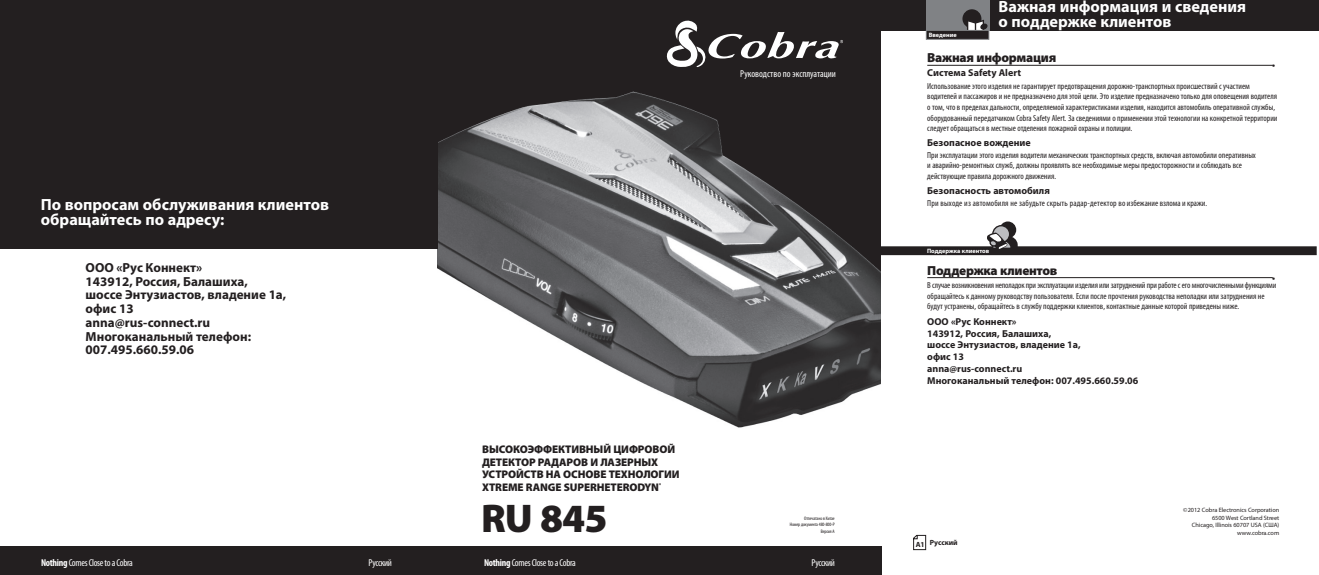
<style>
.page{position:relative;width:1319px;height:575px;background:#fff}
.page>*{position:absolute;margin:0;border:0;box-sizing:border-box;transform-origin:0 0}
.t1{font:900 40.25px "Myriad Pro";color:#231f20}
.t2{font:700 16.25px/15px "Myriad Pro";color:#fff}
.t3{font:700 13.12px/13.8px "Myriad Pro";color:#231f20}
.t4{font:900 13.12px "Myriad Pro";letter-spacing:-.02em;color:#231f20}
.t5{font:900 11.12px/12.5px "Myriad Pro";letter-spacing:-.01em;color:#231f20}
.t6{font:700 10px/11.8px "Myriad Pro";color:#231f20}
.t7{font:condensed 10px "Myriad Pro";letter-spacing:-.03em;color:#fff}
.t8{font:condensed 10px "Myriad Pro";color:#fff}
.t9{font:700 9px "Myriad Pro";color:#231f20}
.t10{font:condensed 8.75px/10.6px "Myriad Pro";color:#231f20}
.t11{font:700 7.5px "Myriad Pro";color:#231f20}
.t12{font:6.25px/7.5px "Myriad Pro";letter-spacing:-.005em;color:#231f20;text-align:right}
.t13{font:700 6.25px "Myriad Pro";color:#fff}
.t14{font:condensed 5px/6.2px "Myriad Pro";letter-spacing:-.01em;color:#231f20;text-align:right}
.s1{font-weight:700}
</style>
<div class="page">
<div style="left:880px;top:0;width:439px;height:31px;background:#231f20"></div>
<div style="left:926px;top:0;width:63px;height:31px;background:#808285"></div>
<div style="left:962px;top:9px;width:19px;height:19px;background:#231f20;border-radius:50%"></div>
<svg style="left:967px;top:20px;width:21px;height:10px"></svg>
<div style="left:926px;top:30px;width:63px;height:9px;background:#231f20"></div>
<div style="left:926px;top:30px;width:63px;height:10px;border:1px solid #808285"></div>
<svg style="left:913px;top:535px;width:14px;height:15px"></svg>
<hr style="left:927px;top:65px;width:345px;height:1px;background:#231f20">
<hr style="left:927px;top:277px;width:345px;height:1px;background:#231f20">
<div style="left:862px;top:247px;width:454px;height:7px;background:#231f20"></div>
<div style="left:862px;top:246px;width:454px;height:9px;border:1px solid #231f20"></div>
<div style="left:999px;top:221px;width:17px;height:17px;background:#231f20;border-radius:50%"></div>
<svg style="left:993px;top:226px;width:16px;height:16px"></svg>
<div style="left:992px;top:225px;width:18px;height:18px;border:1px solid #231f20;border-radius:50%"></div>
<svg style="left:986px;top:232px;width:31px;height:17px"></svg>
<img style="left:438px;top:0;width:442px;height:428px">
<svg style="left:667px;top:19px;width:176px;height:49px"></svg>
<div style="left:438px;top:546px;width:443px;height:29px;background:#231f20"></div>
<div style="left:0;top:546px;width:439px;height:29px;background:#231f20"></div>
<div style="left:0;top:0;width:438px;height:249px;background:#231f20"></div>
<h2 class="t2" style="left:41px;top:196px;width:290px">По вопросам обслуживания клиентов обращайтесь по адресу:</h2>
<h3 class="t3" style="left:86px;top:260px;width:202px">ООО «Рус Коннект»<br>143912, Россия, Балашиха, шоссе Энтузиастов, владение 1a, офис 13<br>anna@rus-connect.ru<br>Многоканальный телефон:<br>007.495.660.59.06</h3>
<p class="t7" style="left:41px;top:557px;width:93px"><span class="s1">Nothing</span> Comes Close to a Cobra</p>
<p class="t7" style="left:368px;top:557px;width:25px">Русский</p>
<p class="t8" style="left:740px;top:68px;width:97px">Руководство по эксплуатации</p>
<p class="t5" style="left:482px;top:442px;width:199px">ВЫСОКОЭФФЕКТИВНЫЙ ЦИФРОВОЙ<br>ДЕТЕКТОР РАДАРОВ И ЛАЗЕРНЫХ<br>УСТРОЙСТВ НА ОСНОВЕ ТЕХНОЛОГИИ<br>XTREME RANGE SUPERHETERODYN<sup>®</sup></p>
<h1 class="t1" style="left:481px;top:491px;width:128px">RU 845</h1>
<p class="t14" style="left:790px;top:515px;width:46px">Отпечатано в Китае<br>Номер документа 480-800-P<br>Версия A</p>
<p class="t7" style="left:484px;top:557px;width:93px"><span class="s1">Nothing</span> Comes Close to a Cobra</p>
<p class="t7" style="left:811px;top:557px;width:25px">Русский</p>
<p class="t13" style="left:928px;top:31px;width:30px">Введение</p>
<h2 class="t2" style="left:998px;top:-1px;width:249px">Важная информация и сведения о поддержке клиентов</h2>
<h3 class="t4" style="left:927px;top:49px;width:131px">Важная информация</h3>
<p class="t9" style="left:1272px;top:59px;width:5px">•</p>
<p class="t6" style="left:927px;top:67px;width:95px">Система Safety Alert</p>
<p class="t10" style="left:927px;top:80px;width:352px">Использование этого изделия не гарантирует предотвращения дорожно-транспортных происшествий с участием водителей и пассажиров и не предназначено для этой цели. Это изделие предназначено только для оповещения водителя о том, что в пределах дальности, определяемой характеристиками изделия, находится автомобиль оперативной службы, оборудованный передатчиком Cobra Safety Alert. За сведениями о применении этой технологии на конкретной территории следует обращаться в местные отделения пожарной охраны и полиции.</p>
<p class="t6" style="left:927px;top:136px;width:105px">Безопасное вождение</p>
<p class="t10" style="left:927px;top:149px;width:330px">При эксплуатации этого изделия водители механических транспортных средств, включая автомобили оперативных и аварийно-ремонтных служб, должны проявлять все необходимые меры предосторожности и соблюдать все действующие правила дорожного движения.</p>
<p class="t6" style="left:927px;top:184px;width:124px">Безопасность автомобиля</p>
<p class="t10" style="left:927px;top:198px;width:281px">При выходе из автомобиля не забудьте скрыть радар-детектор во избежание взлома и кражи.</p>
<p class="t13" style="left:927px;top:247px;width:64px">Поддержка клиентов</p>
<h3 class="t4" style="left:927px;top:261px;width:132px">Поддержка клиентов</h3>
<p class="t9" style="left:1272px;top:272px;width:5px">•</p>
<p class="t10" style="left:927px;top:280px;width:351px">В случае возникновения неполадок при эксплуатации изделия или затруднений при работе с его многочисленными функциями обращайтесь к данному руководству пользователя. Если после прочтения руководства неполадки или затруднения не будут устранены, обращайтесь в службу поддержки клиентов, контактные данные которой приведены ниже.</p>
<p class="t6" style="left:927px;top:315px;width:213px">ООО «Рус Коннект»<br>143912, Россия, Балашиха,<br>шоссе Энтузиастов, владение 1a,<br>офис 13<br>anna@rus-connect.ru<br>Многоканальный телефон: 007.495.660.59.06</p>
<p class="t11" style="left:930px;top:537px;width:29px">Русский</p>
<p class="t11" style="left:915px;top:539px;width:11px">A1</p>
<p class="t12" style="left:1183px;top:506px;width:97px">©2012 Cobra Electronics Corporation<br>6500 West Cortland Street<br>Chicago, Illinois 60707 USA (США) www.cobra.com</p>
</div>
